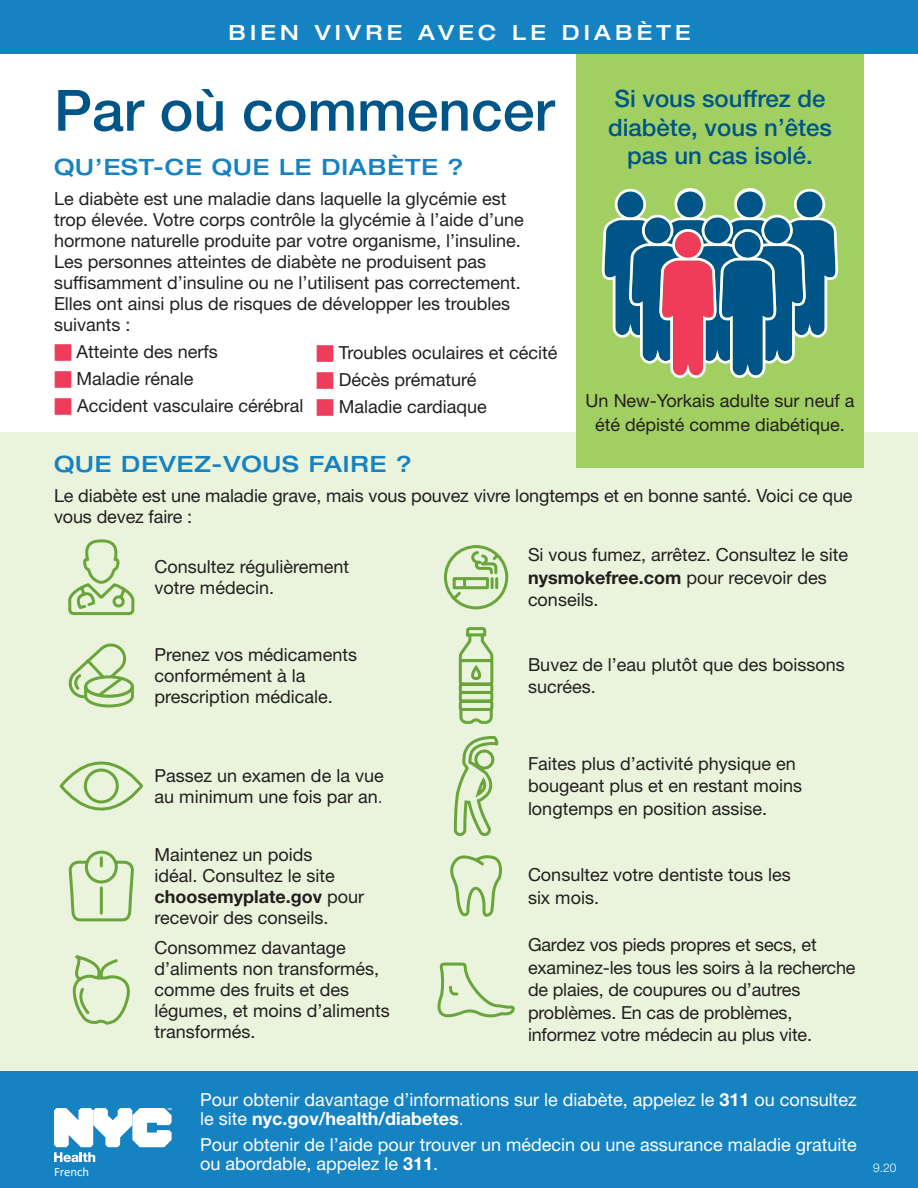
<style>
.page{position:relative;width:918px;height:1188px;background:#fff}
.page>*{position:absolute;margin:0;border:0;box-sizing:border-box;transform-origin:0 0}
.Headline{font:500 57px "Helvetica Neue LT Std";color:#058}
.t1{font:500 24px/28.5px "Helvetica Neue LT Std";color:#058;text-align:center}
.Subhead{font:500 expanded 22.5px "Helvetica Neue LT Std";letter-spacing:.04em;color:#1582c2}
.Chart_head{font:500 expanded 22.5px "Helvetica Neue LT Std";letter-spacing:.04em;color:#1582c2}
.Sheet_Header{font:500 expanded 21px "Helvetica Neue LT Std";letter-spacing:.2em;color:#fff}
.Chart_cell_text{font:18px/21px "Helvetica Neue LT Std";color:#231f20}
.Body{font:18px/21px "Helvetica Neue LT Std";color:#231f20}
.More_Info_text{font:18px/19.5px "Helvetica Neue LT Std";color:#fff}
.Chart_text{font:18px/21px "Helvetica Neue LT Std";letter-spacing:-.005em;color:#231f20}
.More_Info_text-2{font:18px/24px "Helvetica Neue LT Std";color:#231f20;text-align:center}
.t2{font:12.75px "Calibri";color:#fff}
.t3{font:300 12px "Helvetica Neue LT Std";color:#fff}
.s1{color:#ee3c5a}
.s2{font-weight:700}
.s3{font-weight:300}
</style>
<div class="page">
<div style="left:0;top:432px;width:918px;height:639px;background:#eaf3dc"></div>
<div style="left:0;top:1071px;width:918px;height:117px;background:#1582c2"></div>
<div style="left:576px;top:54px;width:288px;height:414px;background:#a2cf62"></div>
<div style="left:0;top:0;width:918px;height:54px;background:#1582c2"></div>
<svg style="left:54px;top:1108px;width:118px;height:54px"></svg>
<svg style="left:602px;top:188px;width:236px;height:190px"></svg>
<svg style="left:68px;top:539px;width:67px;height:77px"></svg>
<svg style="left:444px;top:545px;width:65px;height:65px"></svg>
<svg style="left:68px;top:643px;width:66px;height:65px"></svg>
<svg style="left:458px;top:627px;width:36px;height:97px"></svg>
<svg style="left:59px;top:761px;width:84px;height:50px"></svg>
<svg style="left:453px;top:736px;width:46px;height:100px"></svg>
<svg style="left:68px;top:850px;width:66px;height:72px"></svg>
<svg style="left:450px;top:855px;width:52px;height:62px"></svg>
<svg style="left:72px;top:955px;width:58px;height:70px"></svg>
<svg style="left:437px;top:962px;width:78px;height:56px"></svg>
<p class="Sheet_Header" style="left:228px;top:20px;width:464px">BIEN VIVRE AVEC LE DIABÈTE</p>
<p class="Headline" style="left:54px;top:76px;width:502px">Par où commencer</p>
<p class="Subhead" style="left:54px;top:153px;width:411px">QU’EST-CE QUE LE DIABÈTE ?</p>
<p class="Body" style="left:54px;top:188px;width:471px">Le diabète est une maladie dans laquelle la glycémie est trop élevée. Votre corps contrôle la glycémie à l’aide d’une hormone naturelle produite par votre organisme, l’insuline.<br>Les personnes atteintes de diabète ne produisent pas suffisamment d’insuline ou ne l’utilisent pas correctement.<br>Elles ont ainsi plus de risques de développer les troubles suivants :</p>
<p class="Body" style="left:54px;top:341px;width:165px"><span class="s1">■</span> Atteinte des nerfs</p>
<p class="Body" style="left:54px;top:368px;width:141px"><span class="s1">■</span> Maladie rénale</p>
<p class="Body" style="left:54px;top:395px;width:251px"><span class="s1">■</span> Accident vasculaire cérébral</p>
<p class="t1" style="left:608px;top:84px;width:225px">Si vous souffrez de diabète, vous n’êtes pas un cas isolé.</p>
<p class="Body" style="left:316px;top:342px;width:243px"><span class="s1">■</span> Troubles oculaires et cécité</p>
<p class="Body" style="left:316px;top:369px;width:162px"><span class="s1">■</span> Décès prématuré</p>
<p class="Body" style="left:316px;top:396px;width:172px"><span class="s1">■</span> Maladie cardiaque</p>
<p class="More_Info_text-2" style="left:586px;top:388px;width:270px">Un New-Yorkais adulte sur neuf a été dépisté comme diabétique.</p>
<p class="Chart_head" style="left:54px;top:450px;width:359px">QUE DEVEZ-VOUS FAIRE ?</p>
<p class="Chart_text" style="left:54px;top:485px;width:800px">Le diabète est une maladie grave, mais vous pouvez vivre longtemps et en bonne santé. Voici ce que vous devez faire :</p>
<p class="Chart_cell_text" style="left:155px;top:556px;width:196px">Consultez régulièrement votre médecin.</p>
<p class="Chart_cell_text" style="left:528px;top:543px;width:322px;line-height:22.5px">Si vous fumez, arrêtez. Consultez le site <span class="s2">nysmokefree.com</span> pour recevoir des conseils.</p>
<p class="Chart_cell_text" style="left:155px;top:644px;width:204px">Prenez vos médicaments conformément à la prescription médicale.</p>
<p class="Chart_cell_text" style="left:528px;top:653px;width:318px;line-height:22.5px">Buvez de l’eau plutôt que des boissons sucrées.</p>
<p class="t2" style="left:54px;top:1163px;width:37px">French</p>
<p class="Chart_cell_text" style="left:155px;top:765px;width:231px">Passez un examen de la vue au minimum une fois par an<span class="s3">.</span></p>
<p class="Chart_cell_text" style="left:155px;top:844px;width:211px">Maintenez un poids<br>idéal. Consultez le site <span class="s2">choosemyplate.gov</span> pour recevoir des conseils.</p>
<p class="Chart_cell_text" style="left:528px;top:752px;width:276px;line-height:22.5px">Faites plus d’activité physique en bougeant plus et en restant moins longtemps en position assise.</p>
<p class="Chart_cell_text" style="left:528px;top:863px;width:264px;line-height:22.5px">Consultez votre dentiste tous les six mois.</p>
<p class="Chart_cell_text" style="left:155px;top:937px;width:237px">Consommez davantage d’aliments non transformés, comme des fruits et des légumes, et moins d’aliments transformés.</p>
<p class="Chart_cell_text" style="left:528px;top:934px;width:329px;line-height:22.5px">Gardez vos pieds propres et secs, et examinez-les tous les soirs à la recherche de plaies, de coupures ou d’autres problèmes. En cas de problèmes, informez votre médecin au plus vite.</p>
<p class="More_Info_text" style="left:200px;top:1089px;width:658px">Pour obtenir davantage d’informations sur le diabète, appelez le <span class="s2">311</span> ou consultez le site <span class="s2">nyc.gov/health/diabetes</span><span class="s3">.</span></p>
<p class="More_Info_text" style="left:200px;top:1134px;width:658px">Pour obtenir de l’aide pour trouver un médecin ou une assurance maladie gratuite ou abordable, appelez le <span class="s2">311</span>.</p>
<p class="t3" style="left:873px;top:1160px;width:25px">9.20</p>
</div>
